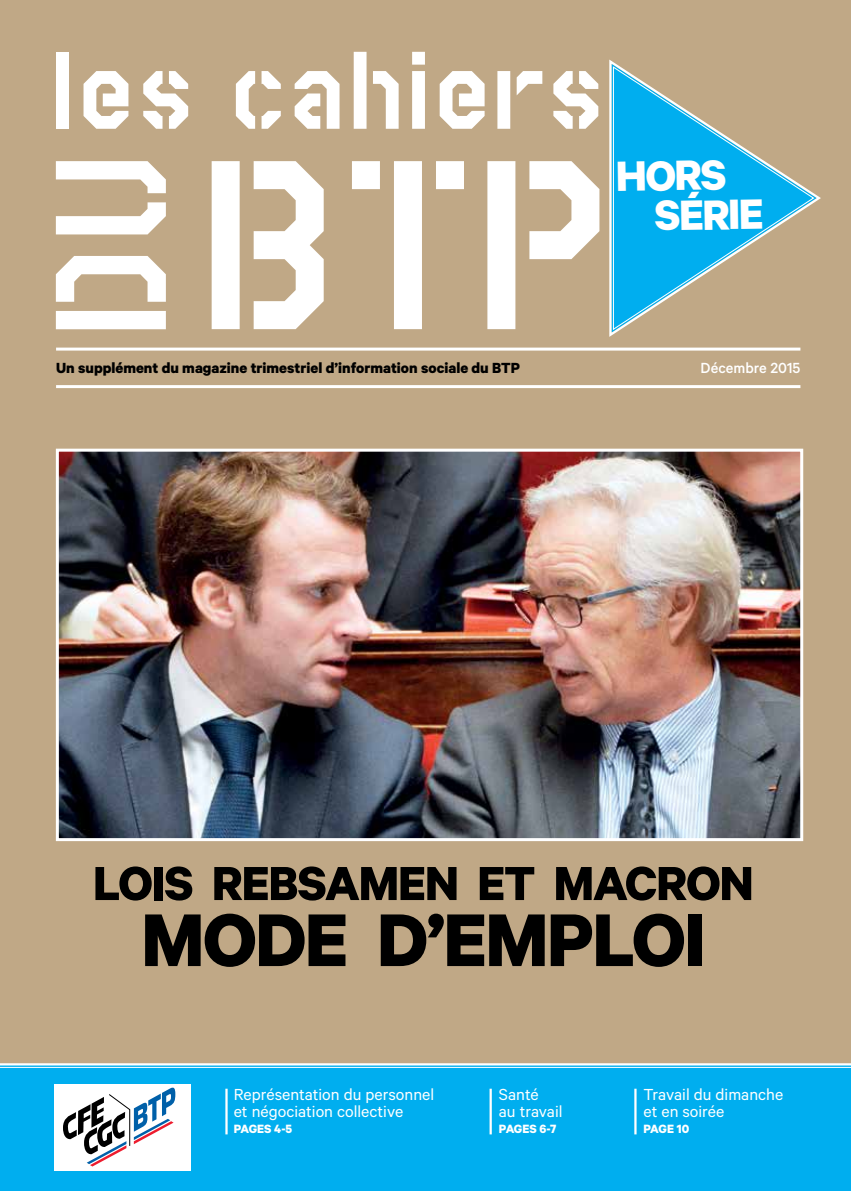
<style>
.page{position:relative;width:851px;height:1191px;background:#fff}
.page>*{position:absolute;margin:0;border:0;box-sizing:border-box;transform-origin:0 0}
.t1{font:700 84px "Calibre";letter-spacing:-.02em;color:#000}
.t2{font:700 53.7px "Calibre";letter-spacing:-.02em;color:#000}
.t3{font:700 47.7px/40px "Calibre";color:#fff}
.t4{font:18px/16.5px "Calibre";color:#fff}
.t5{font:700 16.5px "Calibre";color:#000}
.t6{font:500 16.5px "Calibre";color:#fff}
.t7{font:700 13.5px "Calibre";letter-spacing:-.015em;color:#fff}
</style>
<div class="page">
<div style="left:0;top:1063px;width:850px;height:128px;background:#00aeef"></div>
<div style="left:0;top:0;width:850px;height:1063px;background:#c0a886"></div>
<hr style="left:56px;top:347px;width:744px;height:3px;background:#fff">
<hr style="left:56px;top:385px;width:744px;height:3px;background:#fff">
<hr style="left:225px;top:1088px;width:2px;height:46px;background:#fff">
<hr style="left:489px;top:1088px;width:2px;height:46px;background:#fff">
<div style="left:56px;top:52px;width:13px;height:77px;background:#fff"></div>
<svg style="left:83px;top:71px;width:45px;height:58px"></svg>
<svg style="left:143px;top:71px;width:45px;height:58px"></svg>
<svg style="left:236px;top:71px;width:45px;height:58px"></svg>
<svg style="left:294px;top:71px;width:45px;height:58px"></svg>
<svg style="left:353px;top:52px;width:45px;height:77px"></svg>
<svg style="left:412px;top:52px;width:13px;height:77px"></svg>
<svg style="left:439px;top:71px;width:45px;height:58px"></svg>
<svg style="left:497px;top:71px;width:45px;height:58px"></svg>
<svg style="left:553px;top:71px;width:45px;height:58px"></svg>
<svg style="left:56px;top:256px;width:110px;height:73px"></svg>
<svg style="left:56px;top:161px;width:110px;height:73px"></svg>
<svg style="left:212px;top:161px;width:111px;height:168px"></svg>
<svg style="left:352px;top:161px;width:112px;height:168px"></svg>
<svg style="left:487px;top:161px;width:112px;height:168px"></svg>
<hr style="left:634px;top:1088px;width:2px;height:46px;background:#fff">
<img style="left:60px;top:452px;width:739px;height:385px">
<div style="left:56px;top:448px;width:747px;height:393px;border:3px solid #fff"></div>
<svg style="left:609px;top:59px;width:212px;height:278px"></svg>
<svg style="left:612px;top:66px;width:202px;height:265px"></svg>
<div style="left:54px;top:1084px;width:136px;height:86px;background:#fff"></div>
<svg style="left:63px;top:1087px;width:112px;height:79px"></svg>
<hr style="left:0;top:1063px;width:850px;height:2px;background:#fff">
<hr style="left:0;top:1067px;width:850px;height:1px;background:#fff">
<h3 class="t3" style="left:653px;top:154px;width:111px;text-indent:-38px;rotate:-1deg">HORS<br>SÉRIE</h3>
<p class="t5" style="left:56px;top:357px;width:465px">Un supplément du magazine trimestriel d’information sociale du BTP</p>
<p class="t6" style="left:700px;top:358px;width:101px">Décembre 2015</p>
<h2 class="t2" style="left:93px;top:850px;width:662px">LOIS REBSAMEN ET MACRON</h2>
<h1 class="t1" style="left:141px;top:888px;width:565px">MODE D’EMPLOI</h1>
<p class="t4" style="left:234px;top:1086px;width:202px">Représentation du personnel et négociation collective</p>
<p class="t7" style="left:234px;top:1121px;width:60px">PAGES 4-5</p>
<p class="t4" style="left:499px;top:1086px;width:65px">Santé<br>au travail</p>
<p class="t7" style="left:499px;top:1121px;width:59px">PAGES 6-7</p>
<p class="t4" style="left:643px;top:1086px;width:141px">Travail du dimanche et en soirée</p>
<p class="t7" style="left:643px;top:1121px;width:47px">PAGE 10</p>
</div>
